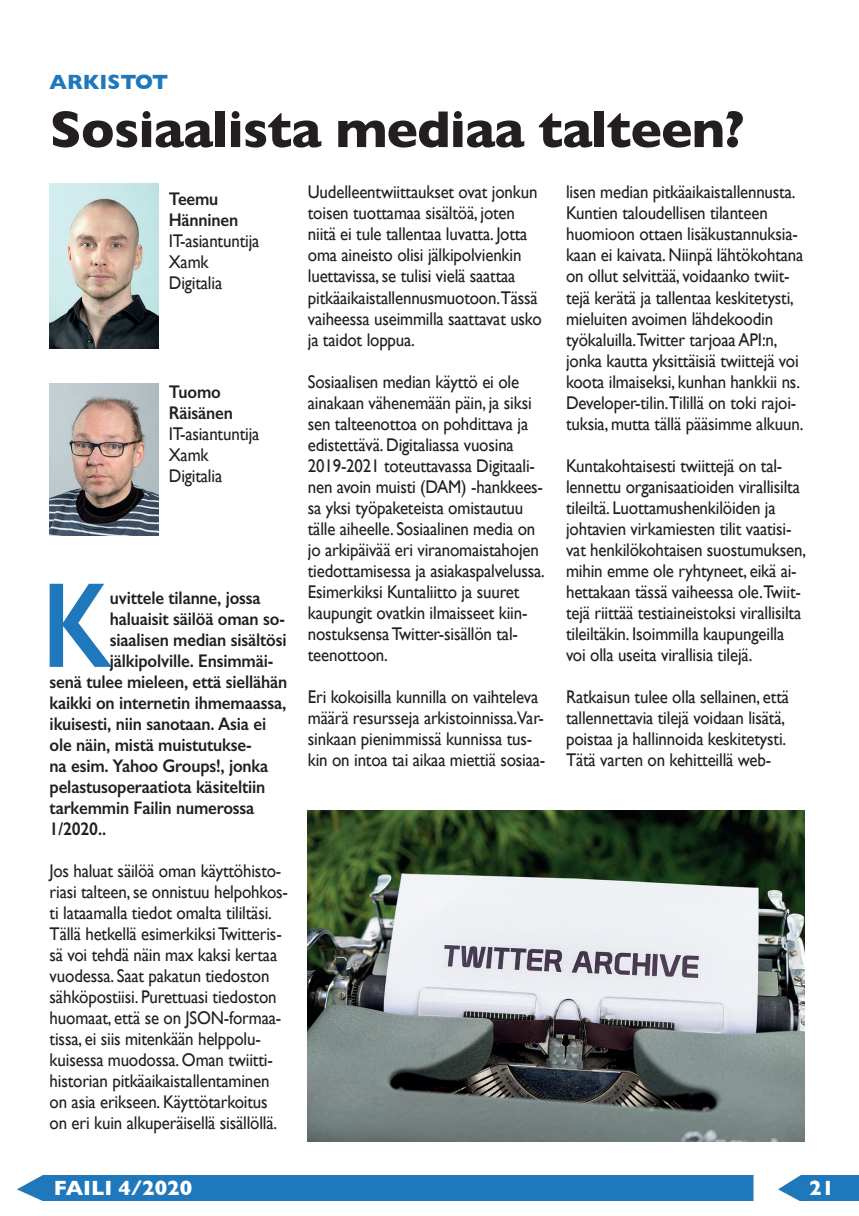
<style>
.page{position:relative;width:859px;height:1216px;background:#fff}
.page>*{position:absolute;margin:0;border:0;box-sizing:border-box;transform-origin:0 0}
.Leipis_1_anfangi{font:600 121.8px "Gill Sans";color:#1e78bb;scale:.84 1}
.Otsikko_3{font:700 52.5px "Gill Sans";letter-spacing:-.015em;color:#231f20}
.t1{font:700 21px "Gill Sans";color:#fff}
.Vinjetti{font:700 21px "Gill Sans";color:#1e78bb}
.Leipis_1{font:18.38px/21px "Gill Sans";letter-spacing:-.01em;color:#231f20;scale:.92 1}
.Leipis_1_anfangi-2{font:600 18.38px "Gill Sans";letter-spacing:-.01em;color:#231f20;scale:.92 1}
.Leipis_1-2{font:600 18.38px "Gill Sans";letter-spacing:-.01em;color:#231f20;scale:.92 1}
</style>
<div class="page">
<div style="left:17px;top:1175px;width:841px;height:25px;background:#1e78bb"></div>
<img style="left:49px;top:184px;width:110px;height:164px">
<img style="left:50px;top:383px;width:109px;height:152px">
<img style="left:308px;top:810px;width:496px;height:331px">
<p class="Vinjetti" style="left:49px;top:65px;width:120px">ARKISTOT</p>
<p class="Otsikko_3" style="left:50px;top:88px;width:696px">Sosiaalista mediaa talteen?</p>
<p class="Leipis_1-2" style="left:169px;top:187px;width:55px">Teemu</p>
<p class="Leipis_1-2" style="left:169px;top:208px;width:77px">Hänninen</p>
<p class="Leipis_1" style="left:169px;top:230px;width:100px">IT-asiantuntija</p>
<p class="Leipis_1" style="left:169px;top:251px;width:45px">Xamk</p>
<p class="Leipis_1" style="left:169px;top:272px;width:60px">Digitalia</p>
<p class="Leipis_1-2" style="left:169px;top:381px;width:58px">Tuomo</p>
<p class="Leipis_1-2" style="left:169px;top:402px;width:71px">Räisänen</p>
<p class="Leipis_1" style="left:169px;top:423px;width:100px">IT-asiantuntija</p>
<p class="Leipis_1" style="left:169px;top:444px;width:45px">Xamk</p>
<p class="Leipis_1" style="left:169px;top:465px;width:60px">Digitalia</p>
<p class="Leipis_1_anfangi" style="left:42px;top:552px;width:84px">K</p>
<p class="Leipis_1_anfangi-2" style="left:110px;top:586px;width:165px">uvittele tilanne, jossa</p>
<p class="Leipis_1_anfangi-2" style="left:110px;top:607px;width:192px">haluaisit säilöä oman so-</p>
<p class="Leipis_1_anfangi-2" style="left:110px;top:628px;width:193px">siaalisen median sisältösi</p>
<p class="Leipis_1_anfangi-2" style="left:110px;top:649px;width:179px">jälkipolville. Ensimmäi-</p>
<p class="Leipis_1_anfangi-2" style="left:50px;top:670px;width:260px">senä tulee mieleen, että siellähän</p>
<p class="Leipis_1_anfangi-2" style="left:50px;top:691px;width:258px">kaikki on internetin ihmemaassa,</p>
<p class="Leipis_1_anfangi-2" style="left:50px;top:712px;width:237px">ikuisesti, niin sanotaan. Asia ei</p>
<p class="Leipis_1_anfangi-2" style="left:50px;top:733px;width:221px">ole näin, mistä muistutukse-</p>
<p class="Leipis_1_anfangi-2" style="left:50px;top:754px;width:239px">na esim. Yahoo Groups!, jonka</p>
<p class="Leipis_1_anfangi-2" style="left:50px;top:775px;width:236px">pelastusoperaatiota käsiteltiin</p>
<p class="Leipis_1_anfangi-2" style="left:50px;top:796px;width:224px">tarkemmin Failin numerossa</p>
<p class="Leipis_1_anfangi-2" style="left:50px;top:817px;width:63px">1/2020..</p>
<p class="Leipis_1" style="left:50px;top:860px;width:260px">Jos haluat säilöä oman käyttöhisto&shy;riasi talteen, se onnistuu helpohkos&shy;ti lataamalla tiedot omalta tililtäsi.<br>Tällä hetkellä esimerkiksi Twitteris&shy;sä voi tehdä näin max kaksi kertaa vuodessa. Saat pakatun tiedoston sähköpostiisi. Purettuasi tiedoston huomaat, että se on JSON-formaa&shy;tissa, ei siis mitenkään helppolu&shy;kuisessa muodossa. Oman twiitti&shy;historian pitkäaikaistallentaminen on asia erikseen. Käyttötarkoitus on eri kuin alkuperäisellä sisällöllä.</p>
<p class="Leipis_1" style="left:308px;top:181px;width:255px">Uudelleentwiittaukset ovat jonkun toisen tuottamaa sisältöä, joten niitä ei tule tallentaa luvatta. Jotta oma aineisto olisi jälkipolvienkin luettavissa, se tulisi vielä saattaa pitkäaikaistallennusmuotoon.Tässä vaiheessa useimmilla saattavat usko ja taidot loppua.</p>
<p class="Leipis_1" style="left:308px;top:370px;width:259px">Sosiaalisen median käyttö ei ole ainakaan vähenemään päin, ja siksi sen talteenottoa on pohdittava ja edistettävä. Digitaliassa vuosina 2019-2021 toteuttavassa Digitaali&shy;nen avoin muisti (DAM) -hankkees&shy;sa yksi työpaketeista omistautuu tälle aiheelle. Sosiaalinen media on jo arkipäivää eri viranomaistahojen tiedottamisessa ja asiakaspalvelussa.<br>Esimerkiksi Kuntaliitto ja suuret kaupungit ovatkin ilmaisseet kiin&shy;nostuksensa Twitter-sisällön tal&shy;teenottoon.</p>
<p class="Leipis_1" style="left:308px;top:685px;width:259px">Eri kokoisilla kunnilla on vaihteleva määrä resursseja arkistoinnissa.Var&shy;sinkaan pienimmissä kunnissa tus&shy;kin on intoa tai aikaa miettiä sosiaa-</p>
<p class="Leipis_1" style="left:566px;top:181px;width:259px">lisen median pitkäaikaistallennusta.<br>Kuntien taloudellisen tilanteen huomioon ottaen lisäkustannuksia&shy;kaan ei kaivata. Niinpä lähtökohtana on ollut selvittää, voidaanko twiit&shy;tejä kerätä ja tallentaa keskitetysti, mieluiten avoimen lähdekoodin työkaluilla.Twitter tarjoaa API:n, jonka kautta yksittäisiä twiittejä voi koota ilmaiseksi, kunhan hankkii ns.<br>Developer-tilin.Tilillä on toki rajoi&shy;tuksia, mutta tällä pääsimme alkuun.</p>
<p class="Leipis_1" style="left:566px;top:454px;width:262px">Kuntakohtaisesti twiittejä on tal&shy;lennettu organisaatioiden virallisilta tileiltä. Luottamushenkilöiden ja johtavien virkamiesten tilit vaatisi&shy;vat henkilökohtaisen suostumuksen, mihin emme ole ryhtyneet, eikä ai&shy;hettakaan tässä vaiheessa ole.Twiit&shy;tejä riittää testiaineistoksi virallisilta tileiltäkin. Isoimmilla kaupungeilla voi olla useita virallisia tilejä.</p>
<p class="Leipis_1" style="left:566px;top:685px;width:244px">Ratkaisun tulee olla sellainen, että tallennettavia tilejä voidaan lisätä, poistaa ja hallinnoida keskitetysti.<br>Tätä varten on kehitteillä web-</p>
<p class="t1" style="left:54px;top:1171px;width:140px">FAILI 4/2020</p>
<p class="t1" style="left:808px;top:1171px;width:26px">21</p>
</div>
